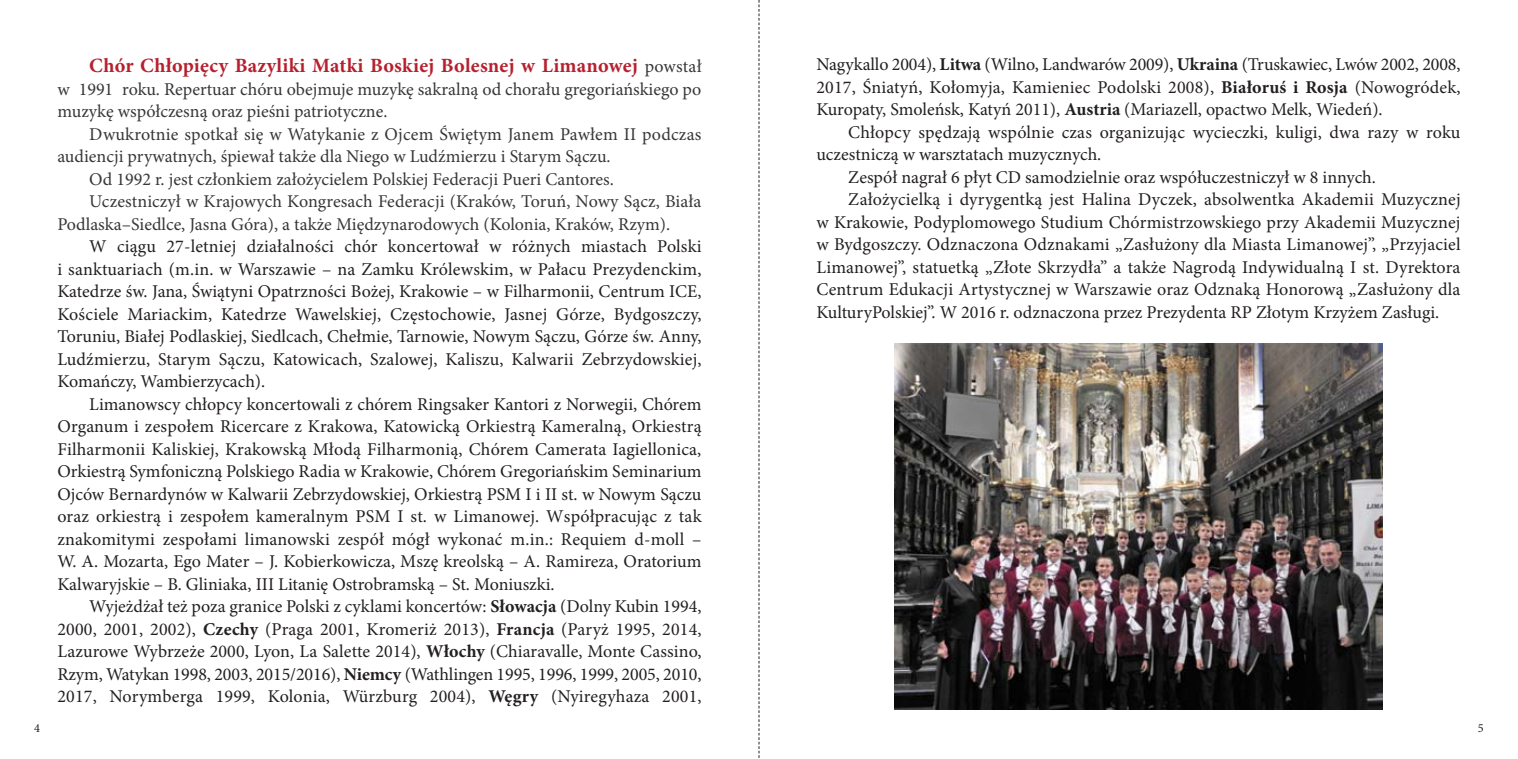
<style>
.page{position:relative;width:1518px;height:759px;background:#fff}
.page>*{position:absolute;margin:0;border:0;box-sizing:border-box;transform-origin:0 0}
.t1{font:700 20.25px "Minion Pro";letter-spacing:.01em;color:#b6202e}
.t2{font:18px/22.5px "Minion Pro";letter-spacing:.005em;color:#231f20;text-align:justify}
.t3{font:18px/22.5px "Minion Pro";color:#373737}
.t4{font:12.38px "Minion Pro";color:#231f20}
.s1{font-weight:400;font-size:18px;color:#373737}
.s2{font-weight:700}
</style>
<div class="page">
<svg style="left:759px;top:0;width:1px;height:758px"></svg>
<img style="left:894px;top:343px;width:488px;height:366px">
<p class="t1" style="left:89px;top:58px;width:614px">Chór Chłopięcy Bazyliki Matki Boskiej Bolesnej w Limanowej <span class="s1">powstał</span></p>
<p class="t3" style="left:57px;top:79px;width:645px">w 1991 roku. Repertuar chóru obejmuje muzykę sakralną od chorału gregoriańskiego po muzykę współczesną oraz pieśni patriotyczne.</p>
<p class="t3" style="left:89px;top:124px;width:614px">Dwukrotnie spotkał się w Watykanie z Ojcem Świętym Janem Pawłem II podczas</p>
<p class="t3" style="left:57px;top:147px;width:555px">audiencji prywatnych, śpiewał także dla Niego w Ludźmierzu i Starym Sączu.</p>
<p class="t3" style="left:89px;top:169px;width:526px">Od 1992 r. jest członkiem założycielem Polskiej Federacji Pueri Cantores.</p>
<p class="t3" style="left:89px;top:192px;width:614px">Uczestniczył w Krajowych Kongresach Federacji (Kraków, Toruń, Nowy Sącz, Biała</p>
<p class="t3" style="left:57px;top:214px;width:614px">Podlaska–Siedlce, Jasna Góra), a także Międzynarodowych (Kolonia, Kraków, Rzym).</p>
<p class="t2" style="left:57px;top:237px;width:646px;text-indent:32px">W ciągu 27-letniej działalności chór koncertował w różnych miastach Polski i sanktuariach (m.in. w Warszawie – na Zamku Królewskim, w Pałacu Prezydenckim, Katedrze św. Jana, Świątyni Opatrzności Bożej, Krakowie – w Filharmonii, Centrum ICE, Kościele Mariackim, Katedrze Wawelskiej, Częstochowie, Jasnej Górze, Bydgoszczy, Toruniu, Białej Podlaskiej, Siedlcach, Chełmie, Tarnowie, Nowym Sączu, Górze św. Anny, Ludźmierzu, Starym Sączu, Katowicach, Szalowej, Kaliszu, Kalwarii Zebrzydowskiej, Komańczy, Wambierzycach).</p>
<p class="t2" style="left:57px;top:394px;width:646px;text-indent:32px">Limanowscy chłopcy koncertowali z chórem Ringsaker Kantori z Norwegii, Chórem Organum i zespołem Ricercare z Krakowa, Katowicką Orkiestrą Kameralną, Orkiestrą Filharmonii Kaliskiej, Krakowską Młodą Filharmonią, Chórem Camerata Iagiellonica, Orkiestrą Symfoniczną Polskiego Radia w Krakowie, Chórem Gregoriańskim Seminarium Ojców Bernardynów w Kalwarii Zebrzydowskiej, Orkiestrą PSM I i II st. w Nowym Sączu oraz orkiestrą i zespołem kameralnym PSM I st. w Limanowej. Współpracując z tak znakomitymi zespołami limanowski zespół mógł wykonać m.in.: Requiem d-moll – W. A. Mozarta, Ego Mater – J. Kobierkowicza, Mszę kreolską – A. Ramireza, Oratorium Kalwaryjskie – B. Gliniaka, III Litanię Ostrobramską – St. Moniuszki.</p>
<p class="t2" style="left:57px;top:597px;width:646px;text-indent:32px">Wyjeżdżał też poza granice Polski z cyklami koncertów: <span class="s2">Słowacja</span> (Dolny Kubin 1994, 2000, 2001, 2002), <span class="s2">Czechy</span> (Praga 2001, Kromeriż 2013), <span class="s2">Francja</span> (Paryż 1995, 2014, Lazurowe Wybrzeże 2000, Lyon, La Salette 2014), <span class="s2">Włochy</span> (Chiaravalle, Monte Cassino, Rzym, Watykan 1998, 2003, 2015/2016), <span class="s2">Niemcy</span> (Wathlingen 1995, 1996, 1999, 2005, 2010, 2017, Norymberga 1999, Kolonia, Würzburg 2004), <span class="s2">Węgry</span> (Nyiregyhaza 2001,</p>
<p class="t2" style="left:816px;top:55px;width:646px">Nagykallo 2004), <span class="s2">Litwa</span> (Wilno, Landwarów 2009), <span class="s2">Ukraina</span> (Truskawiec, Lwów 2002, 2008, 2017, Śniatyń, Kołomyja, Kamieniec Podolski 2008), <span class="s2">Białoruś i Rosja</span> (Nowogródek, Kuropaty, Smoleńsk, Katyń 2011), <span class="s2">Austria</span> (Mariazell, opactwo Melk, Wiedeń).</p>
<p class="t2" style="left:848px;top:123px;width:614px">Chłopcy spędzają wspólnie czas organizując wycieczki, kuligi, dwa razy w roku</p>
<p class="t2" style="left:816px;top:145px;width:286px">uczestniczą w warsztatach muzycznych.</p>
<p class="t2" style="left:848px;top:168px;width:529px">Zespół nagrał 6 płyt CD samodzielnie oraz współuczestniczył w 8 innych.</p>
<p class="t2" style="left:848px;top:190px;width:614px">Założycielką i dyrygentką jest Halina Dyczek, absolwentka Akademii Muzycznej</p>
<p class="t2" style="left:816px;top:213px;width:646px">w Krakowie, Podyplomowego Studium Chórmistrzowskiego przy Akademii Muzycznej</p>
<p class="t2" style="left:816px;top:235px;width:646px">w Bydgoszczy. Odznaczona Odznakami „Zasłużony dla Miasta Limanowej”, „Przyjaciel</p>
<p class="t2" style="left:816px;top:258px;width:646px">Limanowej”, statuetką „Złote Skrzydła” a także Nagrodą Indywidualną I st. Dyrektora</p>
<p class="t2" style="left:816px;top:280px;width:646px">Centrum Edukacji Artystycznej w Warszawie oraz Odznaką Honorową „Zasłużony dla</p>
<p class="t2" style="left:816px;top:303px;width:624px">KulturyPolskiej”. W 2016 r. odznaczona przez Prezydenta RP Złotym Krzyżem Zasługi.</p>
<p class="t4" style="left:34px;top:723px;width:7px">4</p>
<p class="t4" style="left:1478px;top:723px;width:7px">5</p>
</div>
